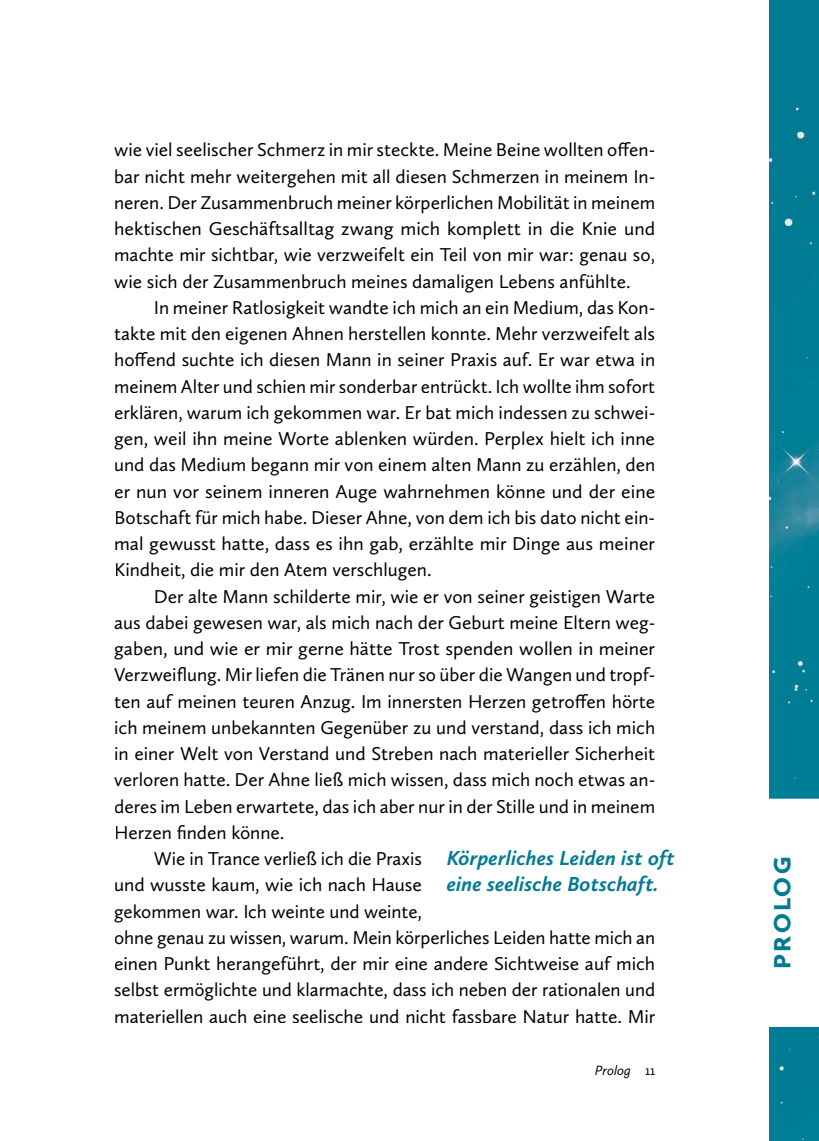
<style>
.page{position:relative;width:819px;height:1141px;background:#fff}
.page>*{position:absolute;margin:0;border:0;box-sizing:border-box;transform-origin:0 0}
.t1{font:900 24.5px "Calluna Sans";letter-spacing:.095em;color:#007b92}
.t2{font:italic 700 21px/26.2px "Calluna Sans";letter-spacing:.01em;color:#007b92}
.t3{font:19.25px/26.2px "Calluna Sans";color:#000;text-align:justify}
.t4{font:italic 14px "Calluna Sans";color:#000}
.s1{font-style:normal}
</style>
<div class="page">
<img style="left:769px;top:0;width:50px;height:1141px">
<svg style="left:769px;top:797px;width:50px;height:232px"></svg>
<p class="t3" style="left:114px;top:136px;width:542px">wie viel seelischer Schmerz in mir steckte. Meine Beine wollten offen&shy;bar nicht mehr weitergehen mit all diesen Schmerzen in meinem In&shy;neren. Der Zusammenbruch meiner körperlichen Mobilität in meinem hektischen Geschäftsalltag zwang mich komplett in die Knie und machte mir sichtbar, wie verzweifelt ein Teil von mir war: genau so, wie sich der Zusammenbruch meines damaligen Lebens anfühlte.</p>
<p class="t3" style="left:114px;top:294px;width:542px;text-indent:40px">In meiner Ratlosigkeit wandte ich mich an ein Medium, das Kon&shy;takte mit den eigenen Ahnen herstellen konnte. Mehr verzweifelt als hoffend suchte ich diesen Mann in seiner Praxis auf. Er war etwa in meinem Alter und schien mir sonderbar entrückt. Ich wollte ihm sofort erklären, warum ich gekommen war. Er bat mich indessen zu schwei&shy;gen, weil ihn meine Worte ablenken würden. Perplex hielt ich inne und das Medium begann mir von einem alten Mann zu erzählen, den er nun vor seinem inneren Auge wahrnehmen könne und der eine Botschaft für mich habe. Dieser Ahne, von dem ich bis dato nicht ein&shy;mal gewusst hatte, dass es ihn gab, erzählte mir Dinge aus meiner Kindheit, die mir den Atem verschlugen.</p>
<p class="t3" style="left:154px;top:583px;width:503px">Der alte Mann schilderte mir, wie er von seiner geistigen Warte</p>
<p class="t3" style="left:114px;top:609px;width:542px">aus dabei gewesen war, als mich nach der Geburt meine Eltern weg-</p>
<p class="t3" style="left:114px;top:635px;width:542px">gaben, und wie er mir gerne hätte Trost spenden wollen in meiner</p>
<p class="t3" style="left:114px;top:661px;width:542px">Verzweiflung. Mir liefen die Tränen nur so über die Wangen und tropf-</p>
<p class="t3" style="left:114px;top:688px;width:542px">ten auf meinen teuren Anzug. Im innersten Herzen getroffen hörte</p>
<p class="t3" style="left:114px;top:714px;width:542px">ich meinem unbekannten Gegenüber zu und verstand, dass ich mich</p>
<p class="t3" style="left:114px;top:740px;width:542px">in einer Welt von Verstand und Streben nach materieller Sicherheit</p>
<p class="t3" style="left:114px;top:766px;width:542px">verloren hatte. Der Ahne ließ mich wissen, dass mich noch etwas an-</p>
<p class="t3" style="left:114px;top:793px;width:542px">deres im Leben erwartete, das ich aber nur in der Stille und in meinem</p>
<p class="t3" style="left:114px;top:819px;width:172px">Herzen finden könne.</p>
<p class="t3" style="left:154px;top:845px;width:269px">Wie in Trance verließ ich die Praxis</p>
<p class="t3" style="left:114px;top:871px;width:309px">und wusste kaum, wie ich nach Hause</p>
<p class="t3" style="left:114px;top:898px;width:309px">gekommen war. Ich weinte und weinte,</p>
<p class="t3" style="left:114px;top:924px;width:542px">ohne genau zu wissen, warum. Mein körperliches Leiden hatte mich an</p>
<p class="t3" style="left:114px;top:950px;width:542px">einen Punkt herangeführt, der mir eine andere Sichtweise auf mich</p>
<p class="t3" style="left:114px;top:976px;width:542px">selbst ermöglichte und klarmachte, dass ich neben der rationalen und</p>
<p class="t3" style="left:114px;top:1003px;width:542px">materiellen auch eine seelische und nicht fassbare Natur hatte. Mir</p>
<p class="t2" style="left:446px;top:844px;width:229px">Körperliches Leiden ist oft eine seelische Botschaft.</p>
<p class="t4" style="left:595px;top:1062px;width:62px">Prolog <span class="s1">11</span></p>
<p class="t1" style="left:766px;top:969px;width:113px;rotate:-90deg">PROLOG</p>
</div>
